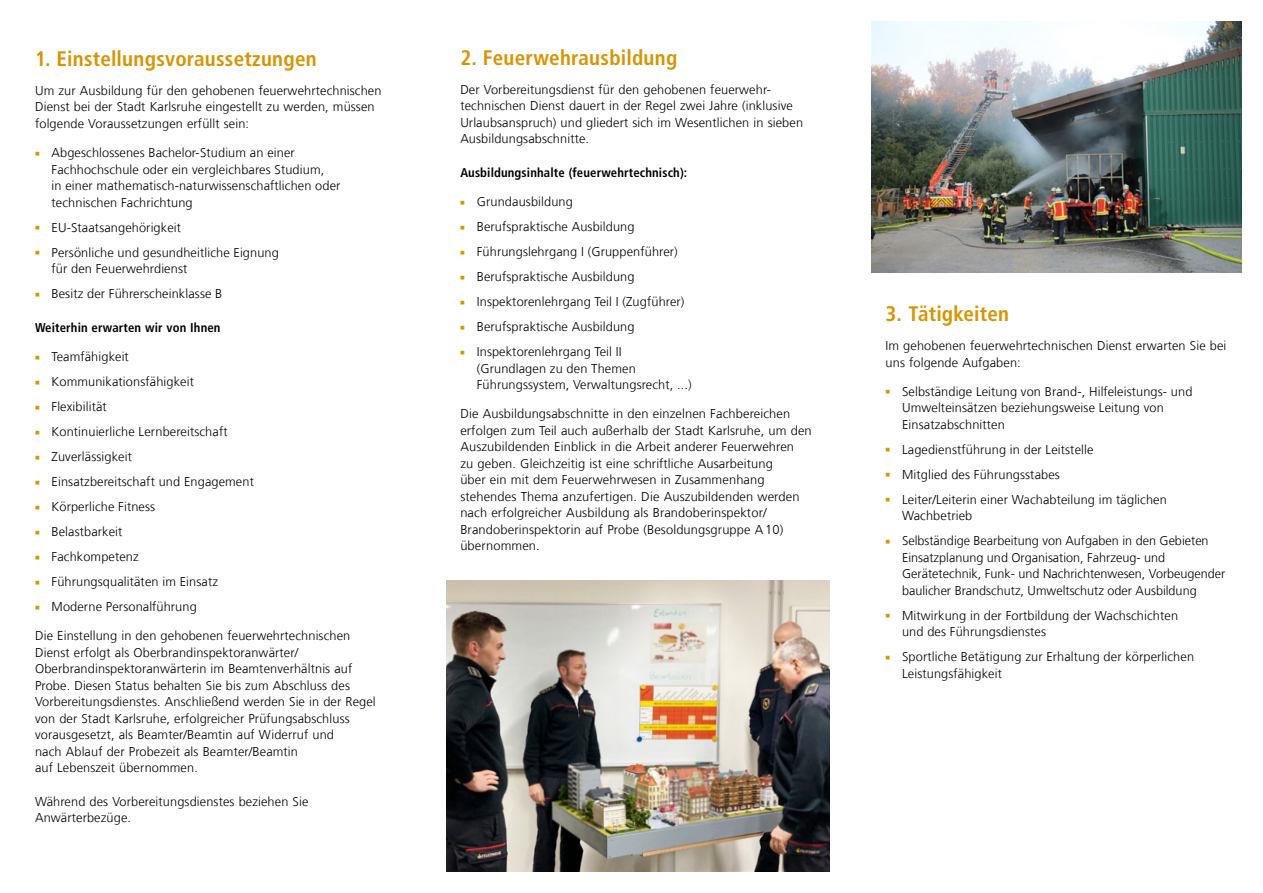
<style>
.page{position:relative;width:1263px;height:893px;background:#fff}
.page>*{position:absolute;margin:0;border:0;box-sizing:border-box;transform-origin:0 0}
.t1{font:700 condensed 21px "Frutiger For Karlsruhe";letter-spacing:.01em;color:#d89400}
.t2{font:300 12.75px/16.5px "Frutiger For Karlsruhe";letter-spacing:.01em;color:#000}
.t3{font:700 condensed 12.75px "Frutiger For Karlsruhe";letter-spacing:.01em;color:#000}
</style>
<div class="page">
<img style="left:446px;top:580px;width:383px;height:292px">
<img style="left:872px;top:21px;width:370px;height:251px">
<h1 class="t1" style="left:35px;top:46px;width:283px">1. Einstellungsvoraussetzungen</h1>
<p class="t2" style="left:35px;top:82px;width:348px">Um zur Ausbildung für den gehobenen feuerwehrtechnischen<br>Dienst bei der Stadt Karlsruhe eingestellt zu werden, müssen folgende Voraussetzungen erfüllt sein:</p>
<p class="t2" style="left:52px;top:145px;width:290px">Abgeschlossenes Bachelor-Studium an einer Fachhochschule oder ein vergleichbares Studium,<br>in einer mathematisch-naturwissenschaftlichen oder technischen Fachrichtung</p>
<p class="t2" style="left:52px;top:215px;width:229px;line-height:25px">EU-Staatsangehörigkeit<br>Persönliche und gesundheitliche Eignung</p>
<p class="t2" style="left:52px;top:256px;width:172px;line-height:25px">für den Feuerwehrdienst<br>Besitz der Führerscheinklasse B</p>
<p class="t3" style="left:35px;top:320px;width:187px">Weiterhin erwarten wir von Ihnen</p>
<p class="t2" style="left:52px;top:344px;width:204px;line-height:25px">Teamfähigkeit<br>Kommunikationsfähigkeit<br>Flexibilität<br>Kontinuierliche Lernbereitschaft<br>Zuverlässigkeit<br>Einsatzbereitschaft und Engagement<br>Körperliche Fitness<br>Belastbarkeit<br>Fachkompetenz<br>Führungsqualitäten im Einsatz<br>Moderne Personalführung</p>
<p class="t2" style="left:35px;top:628px;width:342px">Die Einstellung in den gehobenen feuerwehrtechnischen Dienst erfolgt als Oberbrandinspektoranwärter/ Oberbrandinspektoranwärterin im Beamtenverhältnis auf Probe. Diesen Status behalten Sie bis zum Abschluss des Vorbereitungsdienstes. Anschließend werden Sie in der Regel von der Stadt Karlsruhe, erfolgreicher Prüfungsabschluss vorausgesetzt, als Beamter/Beamtin auf Widerruf und<br>nach Ablauf der Probezeit als Beamter/Beamtin<br>auf Lebenszeit übernommen.</p>
<p class="t2" style="left:35px;top:793px;width:275px">Während des Vorbereitungsdienstes beziehen Sie<br>Anwärterbezüge.</p>
<h1 class="t1" style="left:460px;top:45px;width:218px">2. Feuerwehrausbildung</h1>
<p class="t2" style="left:460px;top:81px;width:344px">Der Vorbereitungsdienst für den gehobenen feuerwehr&shy;technischen Dienst dauert in der Regel zwei Jahre (inklusive Urlaubsanspruch) und gliedert sich im Wesentlichen in sieben Ausbildungsabschnitte.</p>
<p class="t3" style="left:460px;top:165px;width:228px">Ausbildungsinhalte (feuerwehrtechnisch):</p>
<p class="t2" style="left:477px;top:189px;width:209px;line-height:25px">Grundausbildung<br>Berufspraktische Ausbildung<br>Führungslehrgang I (Gruppenführer)<br>Berufspraktische Ausbildung<br>Inspektorenlehrgang Teil I (Zugführer)<br>Berufspraktische Ausbildung<br>Inspektorenlehrgang Teil II</p>
<p class="t2" style="left:477px;top:360px;width:216px">(Grundlagen zu den Themen<br>Führungssystem, Verwaltungsrecht, ...)</p>
<p class="t2" style="left:460px;top:406px;width:353px">Die Ausbildungsabschnitte in den einzelnen Fachbereichen erfolgen zum Teil auch außerhalb der Stadt Karlsruhe, um den Auszubildenden Einblick in die Arbeit anderer Feuerwehren<br>zu geben. Gleichzeitig ist eine schriftliche Ausarbeitung<br>über ein mit dem Feuerwehrwesen in Zusammenhang stehendes Thema anzufertigen. Die Auszubildenden werden nach erfolgreicher Ausbildung als Brandoberinspektor/ Brandoberinspektorin auf Probe (Besoldungsgruppe A10) übernommen.</p>
<h1 class="t1" style="left:885px;top:301px;width:125px">3. Tätigkeiten</h1>
<p class="t2" style="left:885px;top:338px;width:342px">Im gehobenen feuerwehrtechnischen Dienst erwarten Sie bei uns folgende Aufgaben:</p>
<p class="t2" style="left:902px;top:383px;width:292px">Selbständige Leitung von Brand-, Hilfeleistungs- und<br>Umwelteinsätzen beziehungsweise Leitung von<br>Einsatzabschnitten</p>
<p class="t2" style="left:902px;top:437px;width:266px;line-height:25px">Lagedienstführung in der Leitstelle<br>Mitglied des Führungsstabes<br>Leiter/Leiterin einer Wachabteilung im täglichen</p>
<p class="t2" style="left:902px;top:504px;width:308px;line-height:25px">Wachbetrieb<br>Selbständige Bearbeitung von Aufgaben in den Gebieten</p>
<p class="t2" style="left:902px;top:549px;width:325px">Einsatzplanung und Organisation, Fahrzeug- und<br>Gerätetechnik, Funk- und Nachrichtenwesen, Vorbeugender baulicher Brandschutz, Umweltschutz oder Ausbildung</p>
<p class="t2" style="left:902px;top:607px;width:278px">Mitwirkung in der Fortbildung der Wachschichten und des Führungsdienstes</p>
<p class="t2" style="left:902px;top:649px;width:294px">Sportliche Betätigung zur Erhaltung der körperlichen<br>Leistungsfähigkeit</p>
</div>
